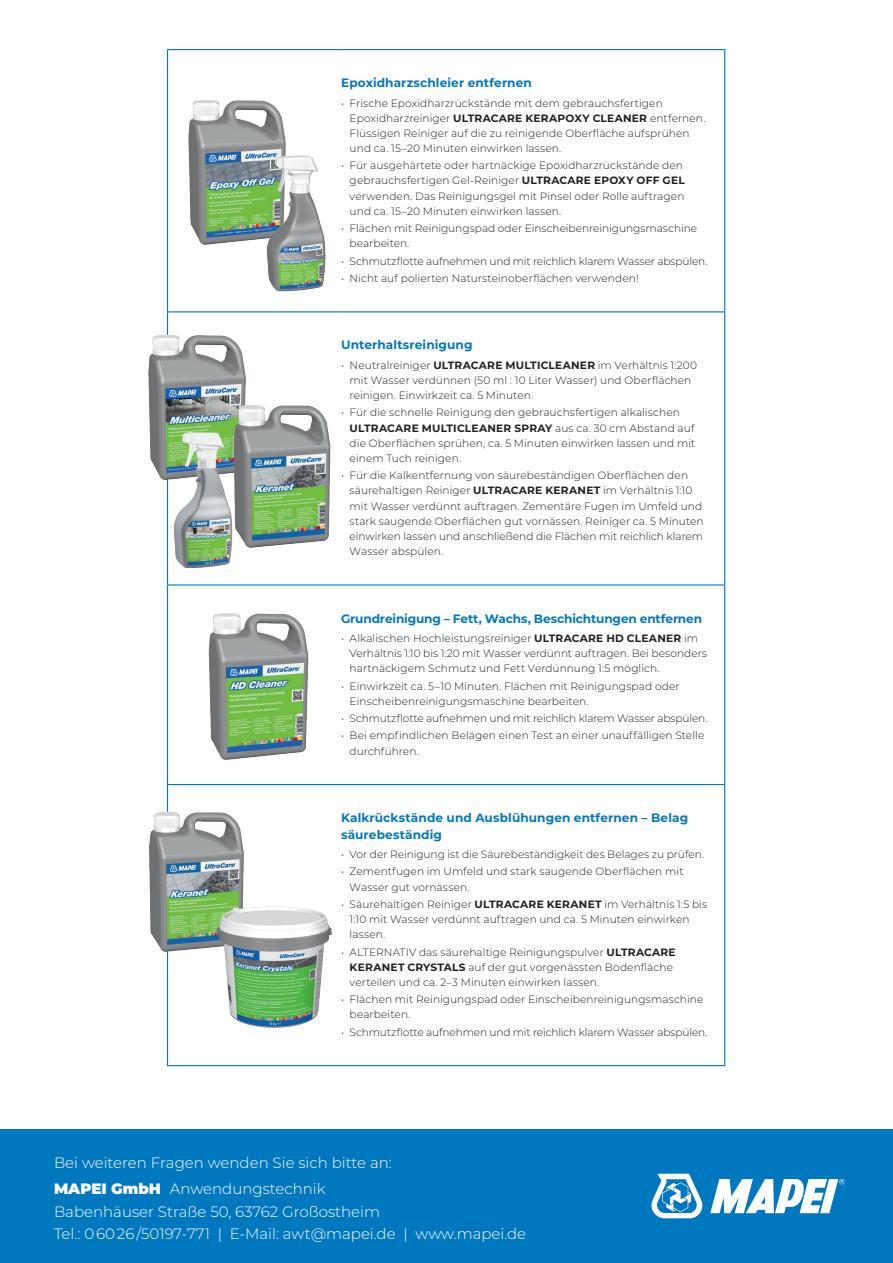
<style>
.page{position:relative;width:893px;height:1263px;background:#fff}
.page>*{position:absolute;margin:0;border:0;box-sizing:border-box;transform-origin:0 0}
.t1{font:300 15px/26.5px "Montserrat";color:#fff}
.t2{font:700 12.15px/16.6px "Montserrat";letter-spacing:.005em;color:#0078c0}
.t3{font:300 10.65px/15.1px "Montserrat";letter-spacing:.005em;color:#231f20}
.s1{font-weight:700}
.s2{font-weight:900}
</style>
<div class="page">
<hr style="left:167px;top:49px;width:174px;height:1px;background:#0078c0">
<hr style="left:167px;top:50px;width:1px;height:261px;background:#0078c0">
<hr style="left:341px;top:49px;width:384px;height:1px;background:#0078c0">
<hr style="left:724px;top:50px;width:1px;height:261px;background:#0078c0">
<hr style="left:167px;top:312px;width:1px;height:272px;background:#0078c0">
<hr style="left:724px;top:312px;width:1px;height:272px;background:#0078c0">
<hr style="left:167px;top:586px;width:1px;height:198px;background:#0078c0">
<hr style="left:724px;top:586px;width:1px;height:198px;background:#0078c0">
<hr style="left:167px;top:785px;width:1px;height:280px;background:#0078c0">
<hr style="left:724px;top:785px;width:1px;height:280px;background:#0078c0">
<hr style="left:167px;top:1065px;width:174px;height:1px;background:#0078c0">
<hr style="left:341px;top:1065px;width:384px;height:1px;background:#0078c0">
<hr style="left:167px;top:311px;width:174px;height:1px;background:#0078c0">
<hr style="left:341px;top:311px;width:384px;height:1px;background:#0078c0">
<hr style="left:167px;top:584px;width:174px;height:2px;background:#0078c0">
<hr style="left:341px;top:584px;width:384px;height:2px;background:#0078c0">
<hr style="left:167px;top:784px;width:174px;height:1px;background:#0078c0">
<hr style="left:341px;top:784px;width:384px;height:1px;background:#0078c0">
<img style="left:149px;top:794px;width:95px;height:178px">
<img style="left:208px;top:613px;width:101px;height:147px">
<img style="left:166px;top:65px;width:120px;height:215px">
<img style="left:263px;top:148px;width:63px;height:144px">
<img style="left:148px;top:322px;width:98px;height:153px">
<img style="left:159px;top:429px;width:63px;height:142px">
<img style="left:222px;top:383px;width:109px;height:182px">
<img style="left:190px;top:883px;width:142px;height:145px">
<div style="left:0;top:1129px;width:893px;height:134px;background:#0078c0"></div>
<svg style="left:651px;top:1174px;width:51px;height:44px"></svg>
<svg style="left:710px;top:1179px;width:135px;height:34px"></svg>
<p class="t2" style="left:341px;top:74px;width:192px">Epoxidharzschleier entfernen</p>
<p class="t3" style="left:350px;top:95px;width:357px;text-indent:-9px">• Frische Epoxidharzrückstände mit dem gebrauchsfertigen Epoxidharzreiniger <span class="s1">ULTRACARE KERAPOXY CLEANER</span> entfernen.<br>Flüssigen Reiniger auf die zu reinigende Oberfläche aufsprühen und ca. 15–20 Minuten einwirken lassen.</p>
<p class="t3" style="left:350px;top:158px;width:337px;text-indent:-9px">• Für ausgehärtete oder hartnäckige Epoxidharzrückstände den gebrauchsfertigen Gel-Reiniger <span class="s1">ULTRACARE EPOXY OFF GEL </span>verwenden. Das Reinigungsgel mit Pinsel oder Rolle auftragen und ca. 15–20 Minuten einwirken lassen.</p>
<p class="t3" style="left:350px;top:220px;width:349px;text-indent:-9px">• Flächen mit Reinigungspad oder Einscheibenreinigungsmaschine bearbeiten.</p>
<p class="t3" style="left:341px;top:253px;width:368px">• Schmutzflotte aufnehmen und mit reichlich klarem Wasser abspülen.</p>
<p class="t3" style="left:341px;top:270px;width:299px">• Nicht auf polierten Natursteinoberflächen verwenden!</p>
<p class="t2" style="left:341px;top:336px;width:133px">Unterhaltsreinigung</p>
<p class="t3" style="left:350px;top:357px;width:349px;text-indent:-9px">• Neutralreiniger <span class="s1">ULTRACARE MULTICLEANER</span> im Verhältnis 1:200 mit Wasser verdünnen (50 ml : 10 Liter Wasser) und Oberflächen reinigen. Einwirkzeit ca. 5 Minuten.</p>
<p class="t3" style="left:350px;top:405px;width:347px;text-indent:-9px">• Für die schnelle Reinigung den gebrauchsfertigen alkalischen <span class="s1">ULTRACARE MULTICLEANER SPRAY</span> aus ca. 30 cm Abstand auf die Oberflächen sprühen, ca. 5 Minuten einwirken lassen und mit einem Tuch reinigen.</p>
<p class="t3" style="left:350px;top:467px;width:356px;text-indent:-9px">• Für die Kalkentfernung von säurebeständigen Oberflächen den säurehaltigen Reiniger <span class="s1">ULTRACARE KERANET</span> im Verhältnis 1:10 mit Wasser verdünnt auftragen. Zementäre Fugen im Umfeld und stark saugende Oberflächen gut vornässen. Reiniger ca. 5 Minuten einwirken lassen und anschließend die Flächen mit reichlich klarem Wasser abspülen.</p>
<p class="t2" style="left:341px;top:609px;width:363px">Grundreinigung – Fett, Wachs, Beschichtungen entfernen</p>
<p class="t3" style="left:350px;top:630px;width:359px;text-indent:-9px">• Alkalischen Hochleistungsreiniger <span class="s1">ULTRACARE HD CLEANER</span> im<br>Verhältnis 1:10 bis 1:20 mit Wasser verdünnt auftragen. Bei besonders hartnäckigem Schmutz und Fett Verdünnung 1:5 möglich.</p>
<p class="t3" style="left:350px;top:678px;width:332px;text-indent:-9px">• Einwirkzeit ca. 5–10 Minuten. Flächen mit Reinigungspad oder<br>Einscheibenreinigungsmaschine bearbeiten.</p>
<p class="t3" style="left:341px;top:710px;width:368px">• Schmutzflotte aufnehmen und mit reichlich klarem Wasser abspülen.</p>
<p class="t3" style="left:350px;top:728px;width:356px;text-indent:-9px">• Bei empfindlichen Belägen einen Test an einer unauffälligen Stelle durchführen.</p>
<p class="t2" style="left:341px;top:809px;width:349px">Kalkrückstände und Ausblühungen entfernen – Belag säurebeständig</p>
<p class="t3" style="left:341px;top:846px;width:365px">• Vor der Reinigung ist die Säurebeständigkeit des Belages zu prüfen.</p>
<p class="t3" style="left:350px;top:864px;width:335px;text-indent:-9px">• Zementfugen im Umfeld und stark saugende Oberflächen mit<br>Wasser gut vornässen.</p>
<p class="t3" style="left:350px;top:896px;width:359px;text-indent:-9px">• Säurehaltigen Reiniger <span class="s1">ULTRACARE KERANET</span> im Verhältnis 1:5 bis<br>1:10 mit Wasser verdünnt auftragen und ca. 5 Minuten einwirken lassen.</p>
<p class="t3" style="left:350px;top:944px;width:328px;text-indent:-9px">• ALTERNATIV das säurehaltige Reinigungspulver <span class="s1">ULTRACARE<br>KERANET CRYSTALS</span> auf der gut vorgenässten Bodenfläche verteilen und ca. 2–3 Minuten einwirken lassen.</p>
<p class="t3" style="left:350px;top:991px;width:355px;text-indent:-9px">• Flächen mit Reinigungspad oder Einscheibenreinigungsmaschine bearbeiten.</p>
<p class="t3" style="left:341px;top:1024px;width:368px">• Schmutzflotte aufnehmen und mit reichlich klarem Wasser abspülen.</p>
<h1 class="t1" style="left:54px;top:1149px;width:339px">Bei weiteren Fragen wenden Sie sich bitte an:<br><span class="s2">MAPEI GmbH</span> Anwendungstechnik</h1>
<h1 class="t1" style="left:54px;top:1199px;width:474px;line-height:22.2px">Babenhäuser Straße 50, 63762 Großostheim<br>Tel.: 0 60 26 /50197-771 | E-Mail: awt@mapei.de | www.mapei.de</h1>
</div>
